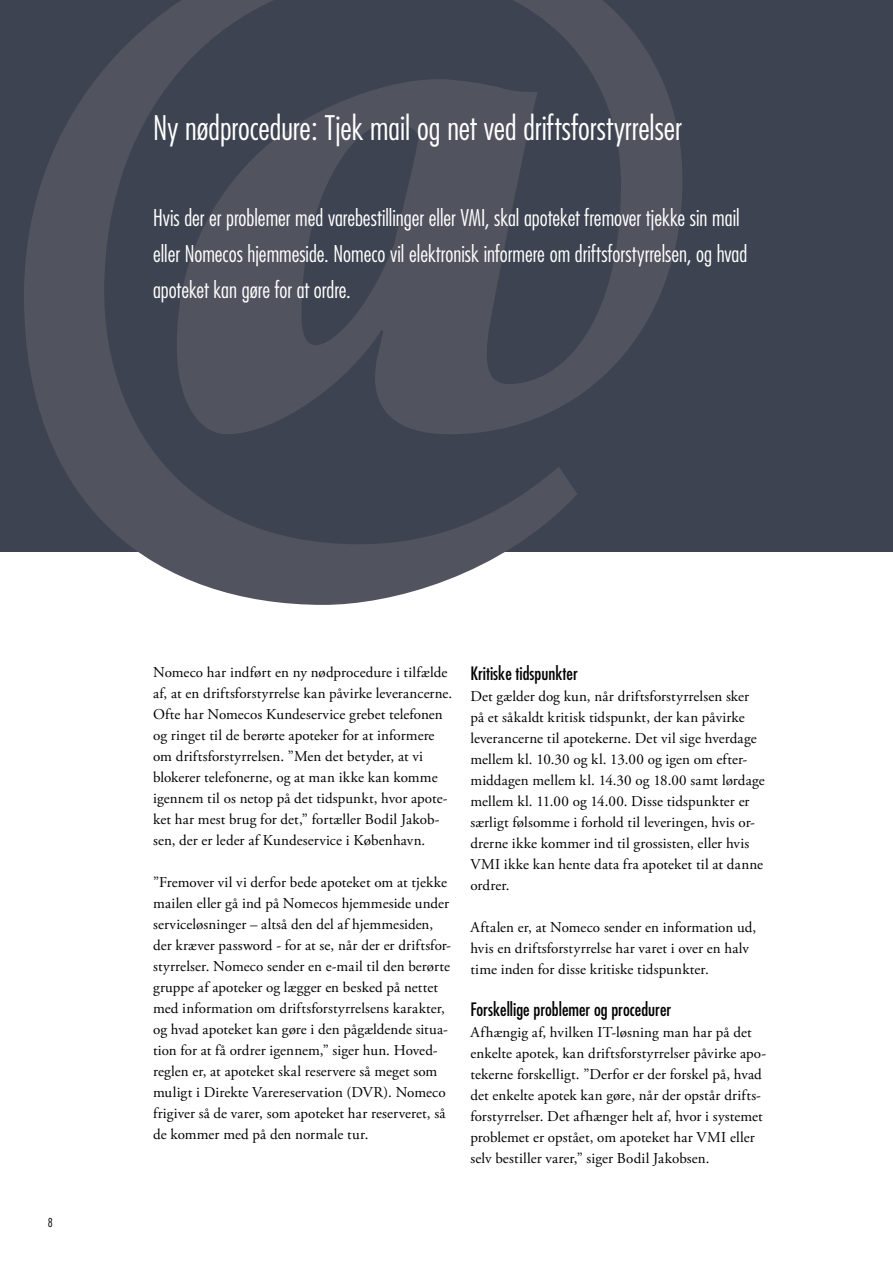
<style>
.page{position:relative;width:893px;height:1263px;background:#fff}
.page>*{position:absolute;margin:0;border:0;box-sizing:border-box;transform-origin:0 0}
.Brød_forside{font:808.8px "Stencil Std";color:#51545f}
.Brød_forside-2{font:300 condensed 33px "Futura";color:#fff}
.Brød_forside-3{font:300 condensed 22.5px/36px "Futura";color:#fff}
.mellemrubrik{font:condensed 18px "Futura";color:#000}
.Brød_forside-4{font:condensed 18px "Futura";color:#000}
.Brød_forside-5{font:15px/21px "Adobe Garamond Pro";letter-spacing:.005em;color:#000}
.t1{font:300 condensed 12px "Futura";color:#000}
</style>
<div class="page">
<div style="left:0;top:0;width:893px;height:552px;background:#3d4350"></div>
<p class="Brød_forside" style="left:-20px;top:-363px;width:744px">@</p>
<p class="Brød_forside-2" style="left:153px;top:108px;width:530px">Ny nødprocedure: Tjek mail og net ved driftsforstyrrelser</p>
<p class="Brød_forside-3" style="left:153px;top:199px;width:596px">Hvis der er problemer med varebestillinger eller VMI, skal apoteket fremover tjekke sin mail eller Nomecos hjemmeside. Nomeco vil elektronisk informere om driftsforstyrrelsen, og hvad apoteket kan gøre for at ordre.</p>
<p class="t1" style="left:48px;top:1215px;width:6px">8</p>
<p class="Brød_forside-5" style="left:153px;top:662px;width:301px">Nomeco har indført en ny nødprocedure i tilfælde af, at en driftsforstyrrelse kan påvirke leverancerne.<br>Ofte har Nomecos Kundeservice grebet telefonen og ringet til de berørte apoteker for at informere om driftsforstyrrelsen. ”Men det betyder, at vi blokerer telefonerne, og at man ikke kan komme igennem til os netop på det tidspunkt, hvor apote&shy;ket har mest brug for det,” fortæller Bodil Jakob&shy;sen, der er leder af Kundeservice i København.</p>
<p class="Brød_forside-5" style="left:153px;top:872px;width:300px">”Fremover vil vi derfor bede apoteket om at tjekke mailen eller gå ind på Nomecos hjemmeside under serviceløsninger – altså den del af hjemmesiden, der kræver password - for at se, når der er driftsfor&shy;styrrelser. Nomeco sender en e-mail til den berørte gruppe af apoteker og lægger en besked på nettet med information om driftsforstyrrelsens karakter, og hvad apoteket kan gøre i den pågældende situa&shy;tion for at få ordrer igennem,” siger hun. Hoved&shy;reglen er, at apoteket skal reservere så meget som muligt i Direkte Varereservation (DVR). Nomeco frigiver så de varer, som apoteket har reserveret, så de kommer med på den normale tur.</p>
<p class="Brød_forside-4" style="left:470px;top:663px;width:109px">Kritiske tidspunkter</p>
<p class="Brød_forside-5" style="left:470px;top:686px;width:296px">Det gælder dog kun, når driftsforstyrrelsen sker på et såkaldt kritisk tidspunkt, der kan påvirke leverancerne til apotekerne. Det vil sige hverdage mellem kl. 10.30 og kl. 13.00 og igen om efter&shy;middagen mellem kl. 14.30 og 18.00 samt lørdage mellem kl. 11.00 og 14.00. Disse tidspunkter er særligt følsomme i forhold til leveringen, hvis or&shy;drerne ikke kommer ind til grossisten, eller hvis VMI ikke kan hente data fra apoteket til at danne ordrer.</p>
<p class="Brød_forside-5" style="left:470px;top:917px;width:287px">Aftalen er, at Nomeco sender en information ud, hvis en driftsforstyrrelse har varet i over en halv time inden for disse kritiske tidspunkter.</p>
<p class="mellemrubrik" style="left:470px;top:999px;width:203px">Forskellige problemer og procedurer</p>
<p class="Brød_forside-5" style="left:470px;top:1022px;width:297px">Afhængig af, hvilken IT-løsning man har på det enkelte apotek, kan driftsforstyrrelser påvirke apo&shy;tekerne forskelligt. ”Derfor er der forskel på, hvad det enkelte apotek kan gøre, når der opstår drifts&shy;forstyrrelser. Det afhænger helt af, hvor i systemet problemet er opstået, om apoteket har VMI eller selv bestiller varer,” siger Bodil Jakobsen.</p>
</div>
